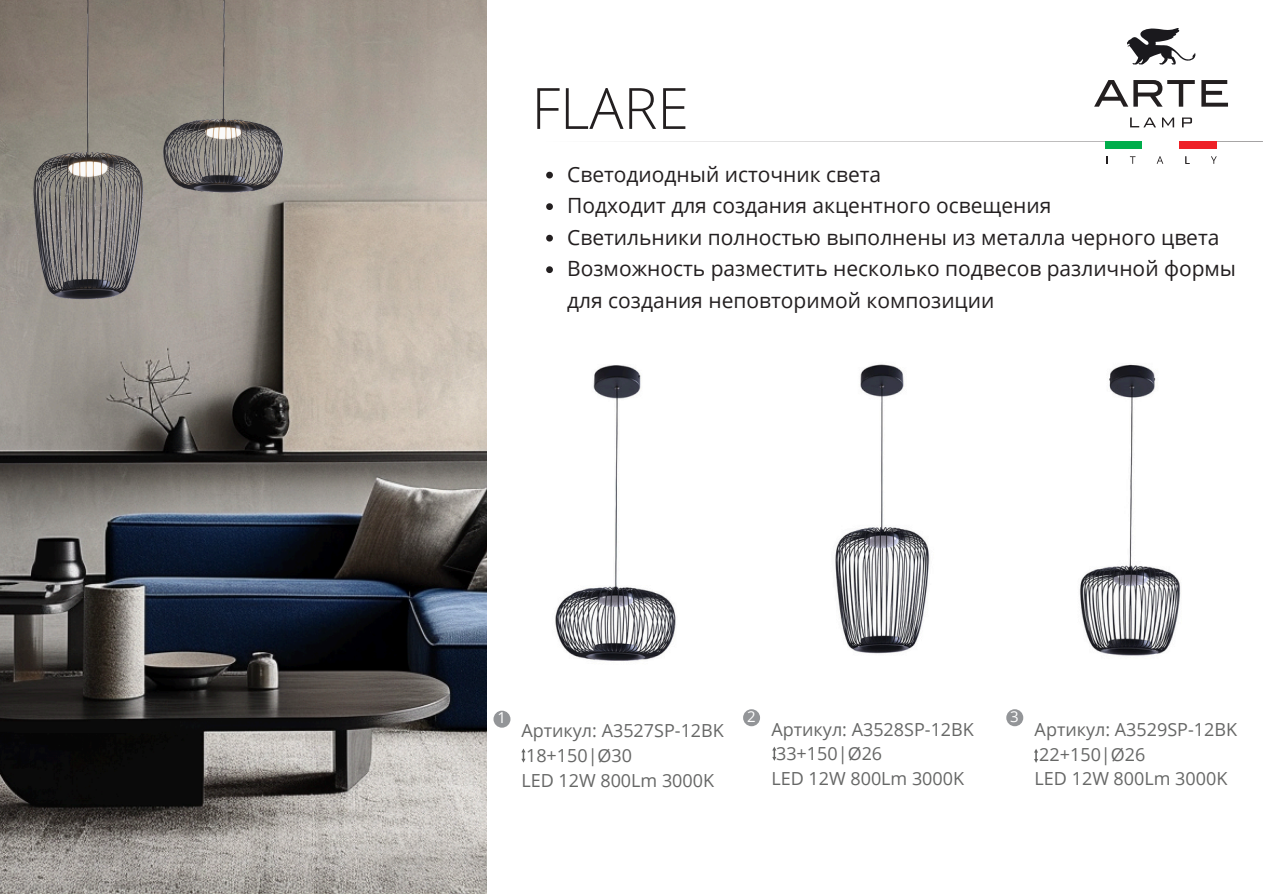
<style>
.page{position:relative;width:1263px;height:894px;background:#fff}
.page>*{position:absolute;margin:0;border:0;box-sizing:border-box;transform-origin:0 0}
.t1{font:300 57px "Open Sans";color:#231f20}
.t2{font:21px/31.5px "Open Sans";color:#231f20}
.t3{font:18px/24.8px "Open Sans";color:#666766}
.t4{font:15px "Open Sans";color:#fff}
</style>
<div class="page">
<svg style="left:1127px;top:28px;width:68px;height:36px"></svg>
<hr style="left:533px;top:141px;width:730px;height:1px;background:#231f20">
<div style="left:1106px;top:141px;width:37px;height:7px;background:#00ad4b"></div>
<div style="left:1143px;top:141px;width:36px;height:7px;background:#fff"></div>
<div style="left:1179px;top:141px;width:37px;height:7px;background:#ee2127"></div>
<svg style="left:1130px;top:156px;width:5px;height:8px"></svg>
<svg style="left:1157px;top:156px;width:6px;height:8px"></svg>
<svg style="left:1185px;top:156px;width:4px;height:8px"></svg>
<svg style="left:1211px;top:156px;width:6px;height:8px"></svg>
<svg style="left:1094px;top:80px;width:101px;height:27px"></svg>
<svg style="left:1201px;top:80px;width:27px;height:27px"></svg>
<svg style="left:1130px;top:117px;width:26px;height:10px"></svg>
<svg style="left:1162px;top:117px;width:12px;height:10px"></svg>
<svg style="left:1182px;top:117px;width:10px;height:10px"></svg>
<div style="left:493px;top:710px;width:17px;height:17px;background:#939598;border-radius:50%"></div>
<div style="left:1006px;top:709px;width:17px;height:17px;background:#939598;border-radius:50%"></div>
<div style="left:743px;top:709px;width:17px;height:17px;background:#939598;border-radius:50%"></div>
<svg style="left:1034px;top:749px;width:4px;height:13px"></svg>
<svg style="left:772px;top:747px;width:4px;height:13px"></svg>
<svg style="left:521px;top:748px;width:4px;height:14px"></svg>
<img style="left:555px;top:365px;width:121px;height:296px">
<img style="left:835px;top:364px;width:95px;height:290px">
<img style="left:1079px;top:364px;width:102px;height:292px">
<img style="left:0;top:0;width:486px;height:893px">
<img style="left:160px;top:1px;width:217px;height:196px">
<img style="left:18px;top:1px;width:142px;height:304px">
<svg style="left:546px;top:172px;width:7px;height:6px"></svg>
<svg style="left:546px;top:203px;width:7px;height:7px"></svg>
<svg style="left:546px;top:235px;width:7px;height:6px"></svg>
<svg style="left:546px;top:266px;width:7px;height:7px"></svg>
<p class="t1" style="left:531px;top:68px;width:159px">FLARE</p>
<p class="t2" style="left:567px;top:158px;width:316px">Светодиодный источник света</p>
<p class="t2" style="left:567px;top:189px;width:486px">Подходит для создания акцентного освещения</p>
<p class="t2" style="left:567px;top:221px;width:654px">Светильники полностью выполнены из металла черного цвета</p>
<p class="t2" style="left:567px;top:252px;width:670px">Возможность разместить несколько подвесов различной формы для создания неповторимой композиции</p>
<p class="t4" style="left:497px;top:707px;width:10px">1</p>
<p class="t4" style="left:747px;top:705px;width:10px">2</p>
<p class="t4" style="left:1010px;top:705px;width:10px">3</p>
<p class="t3" style="left:771px;top:716px;width:204px">Артикул: A3528SP-12BK<br>33+150|Ø26<br>LED 12W 800Lm 3000K</p>
<p class="t3" style="left:521px;top:717px;width:204px">Артикул: A3527SP-12BK</p>
<p class="t3" style="left:526px;top:742px;width:108px">18+150|Ø30</p>
<p class="t3" style="left:521px;top:767px;width:194px">LED 12W 800Lm 3000K</p>
<h1 class="t3" style="left:1035px;top:716px;width:204px">Артикул: A3529SP-12BK</h1>
<p class="t3" style="left:1039px;top:741px;width:108px">22+150|Ø26</p>
<p class="t3" style="left:1035px;top:765px;width:194px">LED 12W 800Lm 3000K</p>
</div>
